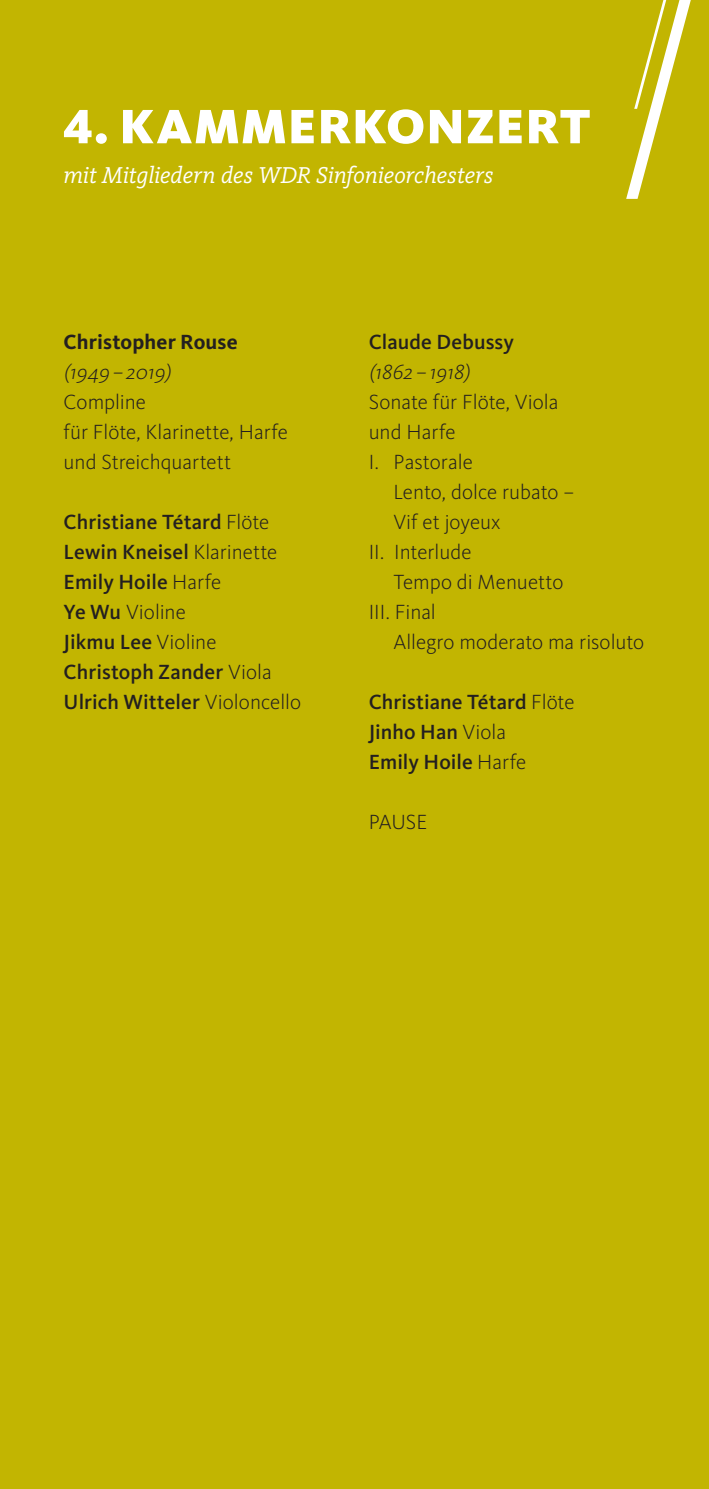
<style>
.page{position:relative;width:709px;height:1489px;background:#fff}
.page>*{position:absolute;margin:0;border:0;box-sizing:border-box;transform-origin:0 0}
.t1{font:900 50px "WDR Sans";letter-spacing:.02em;color:#fff}
.t2{font:italic 23.75px "WDR Slab";letter-spacing:-.005em;color:#fff}
.t3{font:500 21.25px/30px "WDR Sans";letter-spacing:.005em;color:#231f20}
.t4{font:300 21.25px/30px "WDR Sans";color:#231f20}
.t5{font:italic 300 21.25px "WDR Sans";color:#231f20}
.t6{font:700 21.25px "WDR Sans";letter-spacing:.005em;color:#231f20}
.s1{font-weight:300}
</style>
<div class="page">
<div style="left:0;top:0;width:709px;height:1488px;background:#c2b501"></div>
<svg style="left:626px;top:0;width:64px;height:199px"></svg>
<h1 class="t1" style="left:63px;top:96px;width:528px">4. KAMMERKONZERT</h1>
<p class="t2" style="left:63px;top:161px;width:432px">mit Mitgliedern des WDR Sinfonieorchesters</p>
<p class="t6" style="left:64px;top:329px;width:176px">Christopher Rouse</p>
<p class="t5" style="left:64px;top:359px;width:113px">(1949–2019)</p>
<p class="t4" style="left:64px;top:387px;width:226px">Compline<br>für Flöte, Klarinette, Harfe und Streichquartett</p>
<p class="t3" style="left:64px;top:507px;width:239px">Christiane Tétard <span class="s1">Flöte<br></span>Lewin Kneisel <span class="s1">Klarinette<br></span>Emily Hoile <span class="s1">Harfe<br></span>Ye Wu <span class="s1">Violine<br></span>Jikmu Lee <span class="s1">Violine<br></span>Christoph Zander <span class="s1">Viola<br></span>Ulrich Witteler <span class="s1">Violoncello</span></p>
<p class="t3" style="left:368px;top:327px;width:147px">Claude Debussy</p>
<p class="t5" style="left:369px;top:359px;width:107px">(1862–1918)</p>
<p class="t4" style="left:369px;top:387px;width:191px">Sonate für Flöte, Viola und Harfe<br>I. Pastorale</p>
<p class="t4" style="left:393px;top:477px;width:182px">Lento, dolce rubato –</p>
<p class="t4" style="left:393px;top:507px;width:109px">Vif et joyeux</p>
<p class="t4" style="left:369px;top:537px;width:104px">II. Interlude</p>
<p class="t4" style="left:393px;top:567px;width:171px">Tempo di Menuetto</p>
<p class="t4" style="left:369px;top:597px;width:69px">III. Final</p>
<p class="t4" style="left:393px;top:627px;width:252px">Allegro moderato ma risoluto</p>
<p class="t3" style="left:369px;top:687px;width:207px">Christiane Tétard <span class="s1">Flöte<br></span>Jinho Han <span class="s1">Viola<br></span>Emily Hoile <span class="s1">Harfe</span></p>
<p class="t4" style="left:369px;top:807px;width:60px">PAUSE</p>
</div>
